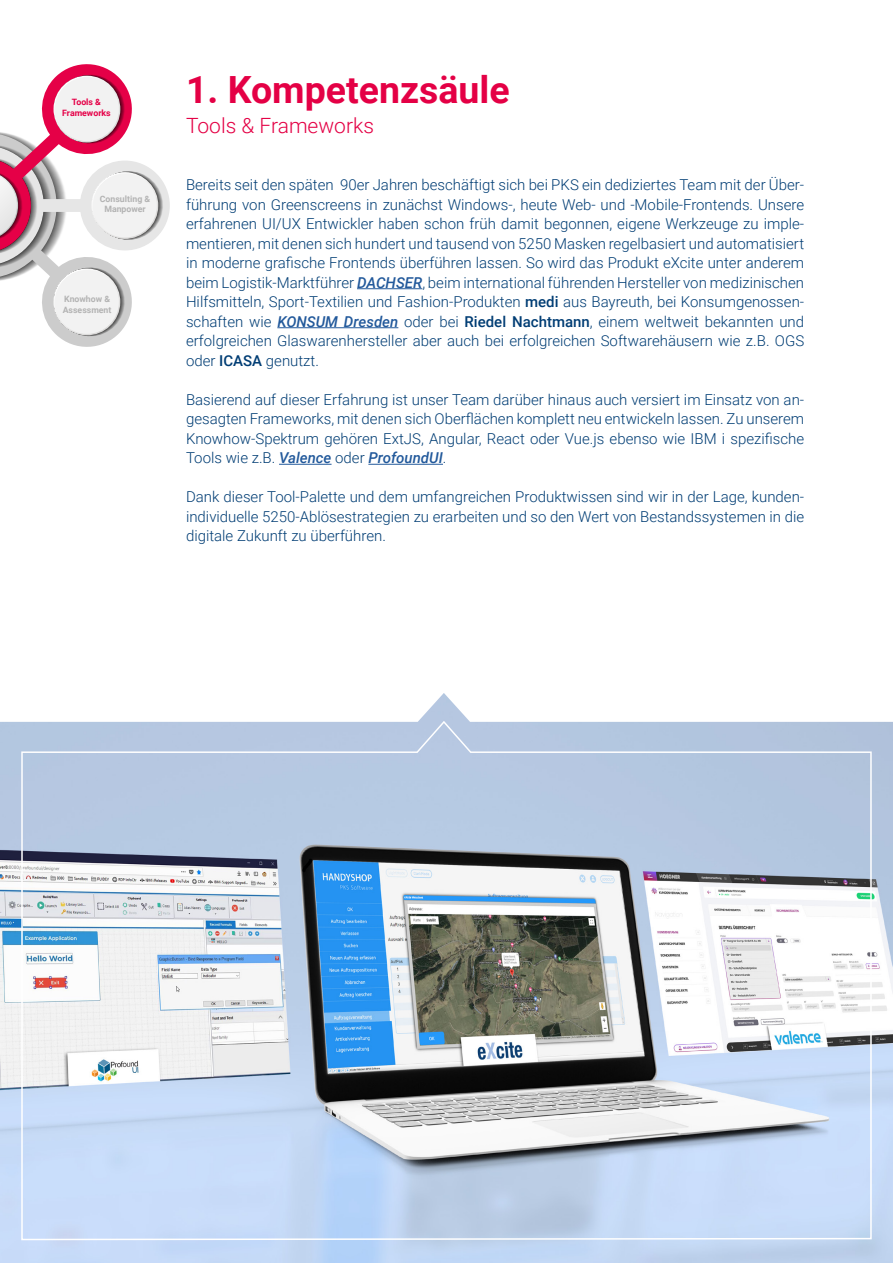
<style>
.page{position:relative;width:893px;height:1263px;background:#fff}
.page>*{position:absolute;margin:0;border:0;box-sizing:border-box;transform-origin:0 0}
.t1{font:700 37.5px "Roboto";color:#e40045}
.t2{font:300 21px "Roboto";color:#e40045}
.t3{font:300 15px/19.5px "Roboto";color:#003d74;text-align:justify}
.t4{font:700 8.7px/10.5px "Roboto";color:#b3b3b3}
.t5{font:700 8.7px/10.5px "Roboto";color:#e50047;text-align:center}
.s1{font-weight:500;font-style:italic;color:#22599b}
.s2{font-weight:500}
</style>
<div class="page">
<hr style="left:357px;top:288px;width:65px;height:1px;background:#22599b">
<hr style="left:277px;top:327px;width:121px;height:1px;background:#22599b">
<hr style="left:279px;top:464px;width:53px;height:1px;background:#22599b">
<hr style="left:368px;top:464px;width:75px;height:1px;background:#22599b">
<svg style="left:0;top:64px;width:170px;height:283px"></svg>
<div style="left:93px;top:173px;width:64px;height:64px;background:#f2f2f2;border-radius:50%"></div>
<img style="left:0;top:693px;width:893px;height:570px">
<svg style="left:21px;top:720px;width:851px;height:521px"></svg>
<p class="t5" style="left:62px;top:97px;width:50px">Tools &amp;<br>Frameworks</p>
<p class="t4" style="left:100px;top:193px;width:52px;text-align:center">Consulting &amp;<br>Manpower</p>
<p class="t4" style="left:63px;top:293px;width:50px">Knowhow &amp;<br>Assessment</p>
<h1 class="t1" style="left:186px;top:63px;width:325px">1. Kompetenzsäule</h1>
<h2 class="t2" style="left:186px;top:111px;width:190px">Tools &amp; Frameworks</h2>
<p class="t3" style="left:186px;top:174px;width:620px">Bereits seit den späten 90er Jahren beschäftigt sich bei PKS ein dediziertes Team mit der Über&shy;führung von Greenscreens in zunächst Windows-, heute Web- und -Mobile-Frontends. Unsere erfahrenen UI/UX Entwickler haben schon früh damit begonnen, eigene Werkzeuge zu imple&shy;mentieren, mit denen sich hundert und tausend von 5250 Masken regelbasiert und automatisiert in moderne grafische Frontends überführen lassen. So wird das Produkt eXcite unter anderem beim Logistik-Marktführer <span class="s1">DACHSER</span>, beim international führenden Hersteller von medizinischen Hilfsmitteln, Sport-Textilien und Fashion-Produkten <span class="s2">medi</span> aus Bayreuth, bei Konsumgenossen&shy;schaften wie <span class="s1">KONSUM Dresden</span> oder bei <span class="s2">Riedel Nachtmann</span>, einem weltweit bekannten und erfolgreichen Glaswarenhersteller aber auch bei erfolgreichen Softwarehäusern wie z.B. OGS oder <span class="s2">ICASA</span> genutzt.</p>
<p class="t3" style="left:186px;top:389px;width:620px">Basierend auf dieser Erfahrung ist unser Team darüber hinaus auch versiert im Einsatz von an&shy;gesagten Frameworks, mit denen sich Oberflächen komplett neu entwickeln lassen. Zu unserem Knowhow-Spektrum gehören ExtJS, Angular, React oder Vue.js ebenso wie IBM i spezifische Tools wie z.B. <span class="s1">Valence</span> oder <span class="s1">ProfoundUI</span>.</p>
<p class="t3" style="left:186px;top:486px;width:620px">Dank dieser Tool-Palette und dem umfangreichen Produktwissen sind wir in der Lage, kunden&shy;individuelle 5250-Ablösestrategien zu erarbeiten und so den Wert von Bestandssystemen in die digitale Zukunft zu überführen.</p>
</div>
